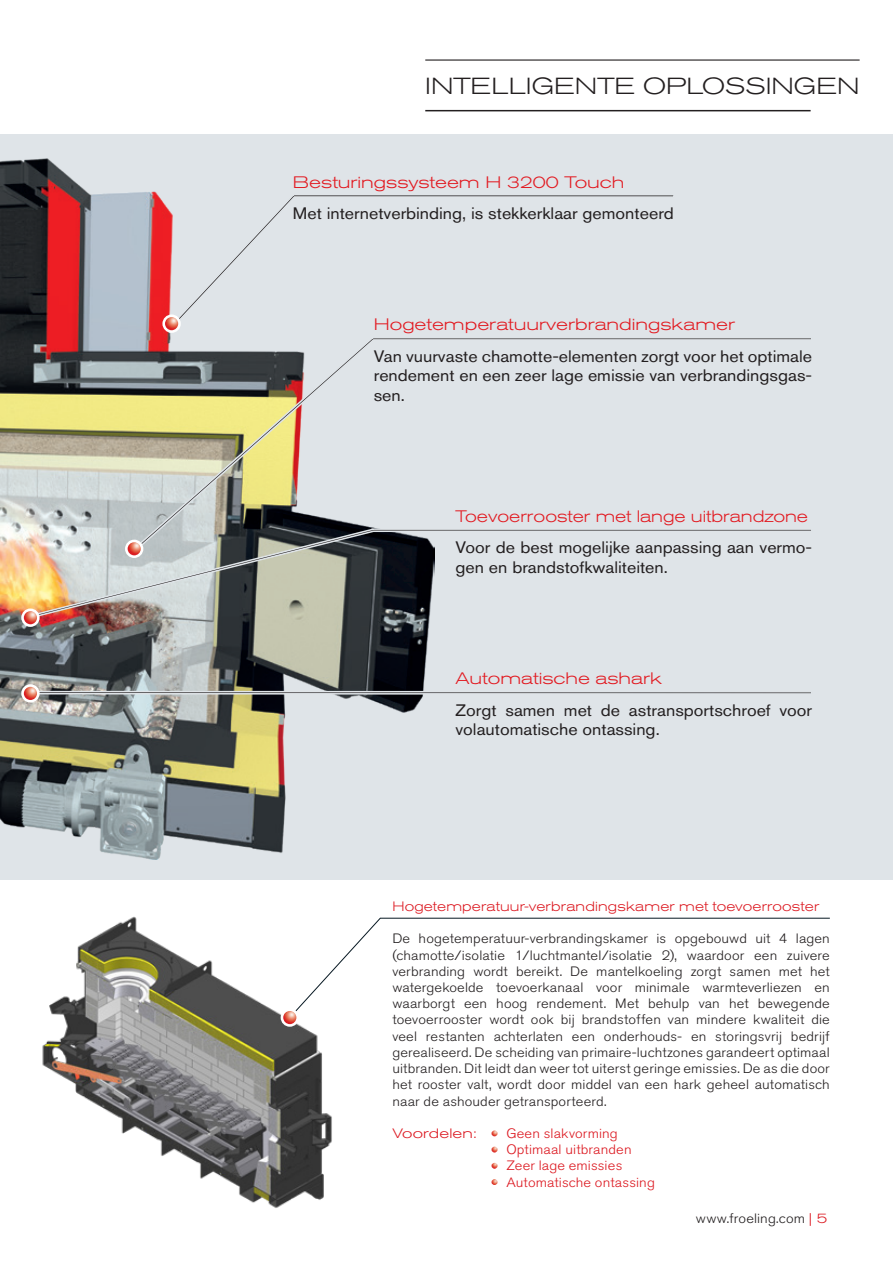
<style>
.page{position:relative;width:893px;height:1263px;background:#fff}
.page>*{position:absolute;margin:0;border:0;box-sizing:border-box;transform-origin:0 0}
.t1{font:300 expanded 23.1px "Akzidenz Grotesk BQ";color:#231f20;scale:1.08 1}
.t2{font:16.5px/19.5px "Akzidenz Grotesk BQ";color:#231f20;scale:1.08 1}
.t3{font:300 expanded 16.5px "Akzidenz Grotesk BQ";color:#e21a21;scale:1.08 1}
.t4{font:300 expanded 16.5px "Akzidenz Grotesk BQ";color:#e21a21}
.t5{font:300 13.5px/16.2px "Akzidenz Grotesk BQ";letter-spacing:.01em;color:#231f20;text-align:justify;scale:1.08 1}
.t6{font:300 13.5px/16.2px "Akzidenz Grotesk BQ";letter-spacing:.01em;color:#dc1820;scale:1.08 1}
.t7{font:300 expanded 13.5px "Akzidenz Grotesk BQ";letter-spacing:.015em;color:#dc1820}
.t8{font:300 expanded 13.5px "Akzidenz Grotesk BQ";letter-spacing:.015em;color:#dc1820;scale:1.08 1}
.s1{font-stretch:expanded;color:#dc1820}
</style>
<div class="page">
<div style="left:0;top:134px;width:893px;height:746px;background:#dfe4e8"></div>
<img style="left:42px;top:916px;width:290px;height:292px">
<img style="left:0;top:159px;width:430px;height:700px">
<svg style="left:492px;top:1130px;width:5px;height:6px"></svg>
<svg style="left:492px;top:1146px;width:5px;height:6px"></svg>
<svg style="left:492px;top:1163px;width:5px;height:6px"></svg>
<svg style="left:492px;top:1179px;width:5px;height:6px"></svg>
<svg style="left:289px;top:918px;width:541px;height:100px"></svg>
<svg style="left:281px;top:1008px;width:18px;height:19px"></svg>
<svg style="left:283px;top:1011px;width:13px;height:13px"></svg>
<svg style="left:170px;top:193px;width:504px;height:136px"></svg>
<svg style="left:162px;top:314px;width:19px;height:19px"></svg>
<svg style="left:165px;top:317px;width:13px;height:13px"></svg>
<svg style="left:132px;top:336px;width:679px;height:192px"></svg>
<svg style="left:27px;top:528px;width:784px;height:92px"></svg>
<svg style="left:21px;top:608px;width:19px;height:19px"></svg>
<svg style="left:24px;top:611px;width:13px;height:13px"></svg>
<svg style="left:21px;top:684px;width:19px;height:18px"></svg>
<svg style="left:24px;top:687px;width:787px;height:13px"></svg>
<hr style="left:425px;top:59px;width:435px;height:2px;background:#231f20">
<hr style="left:425px;top:110px;width:386px;height:1px;background:#231f20">
<p class="t1" style="left:425px;top:73px;width:404px">INTELLIGENTE OPLOSSINGEN</p>
<p class="t3" style="left:293px;top:173px;width:308px">Besturingssysteem H 3200 Touch</p>
<p class="t2" style="left:293px;top:204px;width:354px">Met internetverbinding, is stekkerklaar gemonteerd</p>
<p class="t3" style="left:374px;top:315px;width:336px">Hogetemperatuurverbrandingskamer</p>
<p class="t2" style="left:374px;top:346px;width:407px;text-align:justify">Van vuurvaste chamotte-elementen zorgt voor het optimale rendement en een zeer lage emissie van verbrandingsgas&shy;sen.</p>
<p class="t4" style="left:455px;top:506px;width:354px">Toevoerrooster met lange uitbrandzone</p>
<p class="t2" style="left:455px;top:537px;width:332px">Voor de best mogelijke aanpassing aan vermo&shy;gen en brandstofkwaliteiten.</p>
<p class="t3" style="left:455px;top:669px;width:193px">Automatische ashark</p>
<p class="t2" style="left:455px;top:700px;width:332px">Zorgt samen met de astransportschroef voor volautomatische ontassing.</p>
<p class="t7" style="left:392px;top:899px;width:428px">Hogetemperatuur-verbrandingskamer met toevoerrooster</p>
<p class="t5" style="left:392px;top:931px;width:407px">De hogetemperatuur-verbrandingskamer is opgebouwd uit 4 lagen (chamotte/isolatie 1/luchtmantel/isolatie 2), waardoor een zuivere verbranding wordt bereikt. De mantelkoeling zorgt samen met het watergekoelde toevoerkanaal voor minimale warmteverliezen en waarborgt een hoog rendement. Met behulp van het bewegende toevoerrooster wordt ook bij brandstoffen van mindere kwaliteit die veel restanten achterlaten een onderhouds- en storingsvrij bedrijf gerealiseerd. De scheiding van primaire-luchtzones garandeert optimaal uitbranden. Dit leidt dan weer tot uiterst geringe emissies. De as die door het rooster valt, wordt door middel van een hark geheel automatisch naar de ashouder getransporteerd.</p>
<p class="t8" style="left:392px;top:1125px;width:80px">Voordelen:</p>
<p class="t6" style="left:506px;top:1125px;width:117px">Geen slakvorming<br>Optimaal uitbranden</p>
<p class="t6" style="left:506px;top:1158px;width:109px">Zeer lage emissies</p>
<p class="t6" style="left:506px;top:1174px;width:139px">Automatische ontassing</p>
<p class="t5" style="left:696px;top:1210px;width:123px">www.froeling.com <span class="s1">| 5</span></p>
</div>
